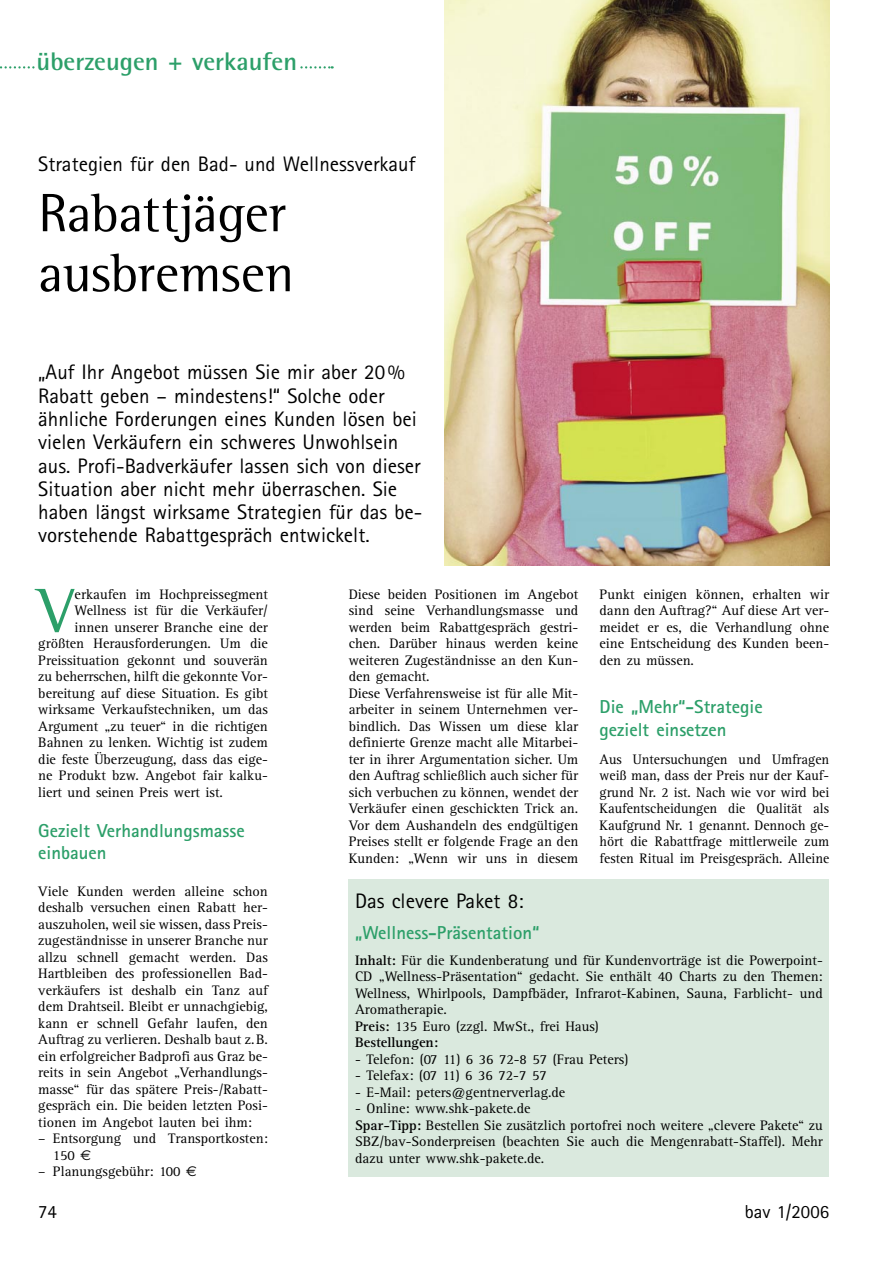
<style>
.page{position:relative;width:893px;height:1263px;background:#fff}
.page>*{position:absolute;margin:0;border:0;box-sizing:border-box;transform-origin:0 0}
.SBZ_bav_04-Initial{font:63.3px "Rotis Semi Serif";color:#2c9f69}
.SBZ_bav_02-Headline{font:54px/60px "Rotis Semi Serif";letter-spacing:-.01em;color:#000}
.SBZ_bav_00-Rubriken{font:700 25.5px "Rotis Semi Sans";color:#2c9f69}
.SBZ_bav_03-Vorspann{font:21px/23.2px "Rotis Sans Serif";color:#000}
.SBZ_bav_01-Dachzeile{font:21px "Rotis Sans Serif";color:#000}
.SBZ_bav_06-Zwischenüberschrift{font:700 18.75px/22.5px "Rotis Sans Serif";color:#2c9f69}
.SBZ_bav_06-Zwischenüberschrift_2z{font:700 18.75px/22.5px "Rotis Sans Serif";color:#2c9f69}
.t1{font:18.75px "Rotis Sans Serif";color:#000}
.SBZ_bav_05-Grundtext{font:14.25px/16.5px "Rotis Serif";color:#000;text-align:justify}
.SBZ_bav_04-Initial-2{font:14.25px "Rotis Serif";color:#000}
.SBZ_bav_05-Grundtext-2{font:700 14.25px "Rotis Serif";color:#000}
.s1{font-family:"Rotis Semi Sans"}
.s2{font-family:"Euro Sans Std"}
.s3{font-weight:700}
</style>
<div class="page">
<svg style="left:0;top:66px;width:333px;height:3px"></svg>
<div style="left:35px;top:51px;width:264px;height:30px;background:#fff"></div>
<img style="left:445px;top:0;width:384px;height:565px">
<div style="left:349px;top:879px;width:480px;height:297px;background:#dae9de"></div>
<p class="SBZ_bav_00-Rubriken" style="left:37px;top:46px;width:262px">überzeugen + verkaufen</p>
<p class="SBZ_bav_01-Dachzeile" style="left:38px;top:152px;width:379px">Strategien für den Bad- und Wellnessverkauf</p>
<p class="SBZ_bav_02-Headline" style="left:38px;top:183px;width:257px"><span class="s1">R</span>abattjäger ausbremsen</p>
<p class="SBZ_bav_03-Vorspann" style="left:38px;top:361px;width:386px">„Auf Ihr Angebot müssen Sie mir aber 20 % Rabatt geben – mindestens!“ Solche oder ähnliche Forderungen eines Kunden lösen bei vielen Verkäufern ein schweres Unwohlsein aus. Profi-Badverkäufer lassen sich von dieser Situation aber nicht mehr überraschen. Sie haben längst wirksame Strategien für das be&shy;vorstehende Rabattgespräch entwickelt.</p>
<p class="SBZ_bav_04-Initial" style="left:38px;top:573px;width:38px">V</p>
<p class="SBZ_bav_04-Initial-2" style="left:75px;top:586px;width:195px">erkaufen im Hochpreissegment</p>
<p class="SBZ_bav_04-Initial-2" style="left:75px;top:602px;width:195px">Wellness ist für die Verkäufer/</p>
<p class="SBZ_bav_04-Initial-2" style="left:75px;top:619px;width:195px">innen unserer Branche eine der</p>
<p class="SBZ_bav_04-Initial-2" style="left:38px;top:635px;width:231px">größten Herausforderungen. Um die</p>
<p class="SBZ_bav_04-Initial-2" style="left:38px;top:652px;width:231px">Preissituation gekonnt und souverän</p>
<p class="SBZ_bav_04-Initial-2" style="left:38px;top:668px;width:231px">zu beherrschen, hilft die gekonnte Vor-</p>
<p class="SBZ_bav_04-Initial-2" style="left:38px;top:685px;width:231px">bereitung auf diese Situation. Es gibt</p>
<p class="SBZ_bav_04-Initial-2" style="left:38px;top:701px;width:231px">wirksame Verkaufstechniken, um das</p>
<p class="SBZ_bav_04-Initial-2" style="left:38px;top:718px;width:231px">Argument „zu teuer“ in die richtigen</p>
<p class="SBZ_bav_04-Initial-2" style="left:38px;top:734px;width:231px">Bahnen zu lenken. Wichtig ist zudem</p>
<p class="SBZ_bav_04-Initial-2" style="left:38px;top:751px;width:231px">die feste Überzeugung, dass das eige-</p>
<p class="SBZ_bav_04-Initial-2" style="left:38px;top:767px;width:231px">ne Produkt bzw. Angebot fair kalku-</p>
<p class="SBZ_bav_04-Initial-2" style="left:38px;top:784px;width:186px">liert und seinen Preis wert ist.</p>
<p class="SBZ_bav_06-Zwischenüberschrift" style="left:38px;top:819px;width:208px">Gezielt Verhandlungsmasse einbauen</p>
<p class="SBZ_bav_05-Grundtext" style="left:38px;top:883px;width:231px">Viele Kunden werden alleine schon deshalb versuchen einen Rabatt her&shy;auszuholen, weil sie wissen, dass Preis&shy;zugeständnisse in unserer Branche nur allzu schnell gemacht werden. Das Hartbleiben des professionellen Bad&shy;verkäufers ist deshalb ein Tanz auf dem Drahtseil. Bleibt er unnachgiebig, kann er schnell Gefahr laufen, den Auftrag zu verlieren. Deshalb baut z. B. ein erfolgreicher Badprofi aus Graz be&shy;reits in sein Angebot „Verhandlungs&shy;masse“ für das spätere Preis-/Rabatt&shy;gespräch ein. Die beiden letzten Posi&shy;tionen im Angebot lauten bei ihm:</p>
<p class="SBZ_bav_05-Grundtext" style="left:53px;top:1130px;width:217px;text-indent:-15px">– Entsorgung und Transportkosten:<br>150 <span class="s2">€</span></p>
<p class="SBZ_bav_05-Grundtext" style="left:38px;top:1163px;width:160px">– Planungsgebühr: 100 <span class="s2">€</span></p>
<p class="SBZ_bav_05-Grundtext" style="left:349px;top:586px;width:231px">Diese beiden Positionen im Angebot sind seine Verhandlungsmasse und werden beim Rabattgespräch gestri&shy;chen. Darüber hinaus werden keine weiteren Zugeständnisse an den Kun&shy;den gemacht.</p>
<p class="SBZ_bav_05-Grundtext" style="left:349px;top:685px;width:231px">Diese Verfahrensweise ist für alle Mit&shy;arbeiter in seinem Unternehmen ver&shy;bindlich. Das Wissen um diese klar definierte Grenze macht alle Mitarbei&shy;ter in ihrer Argumentation sicher. Um den Auftrag schließlich auch sicher für sich verbuchen zu können, wendet der Verkäufer einen geschickten Trick an.<br>Vor dem Aushandeln des endgültigen Preises stellt er folgende Frage an den Kunden: „Wenn wir uns in diesem</p>
<p class="SBZ_bav_05-Grundtext" style="left:600px;top:586px;width:231px">Punkt einigen können, erhalten wir dann den Auftrag?“ Auf diese Art ver&shy;meidet er es, die Verhandlung ohne eine Entscheidung des Kunden been&shy;den zu müssen.</p>
<p class="SBZ_bav_06-Zwischenüberschrift_2z" style="left:600px;top:695px;width:165px">Die „Mehr“-Strategie gezielt einsetzen</p>
<p class="SBZ_bav_05-Grundtext" style="left:600px;top:751px;width:231px">Aus Untersuchungen und Umfragen weiß man, dass der Preis nur der Kauf&shy;grund Nr. 2 ist. Nach wie vor wird bei Kaufentscheidungen die Qualität als Kaufgrund Nr. 1 genannt. Dennoch ge&shy;hört die Rabattfrage mittlerweile zum festen Ritual im Preisgespräch. Alleine</p>
<p class="SBZ_bav_01-Dachzeile" style="left:355px;top:888px;width:170px">Das clevere Paket 8:</p>
<p class="SBZ_bav_06-Zwischenüberschrift" style="left:355px;top:921px;width:186px">„Wellness-Präsentation“</p>
<p class="SBZ_bav_05-Grundtext" style="left:355px;top:952px;width:469px"><span class="s3">Inhalt:</span> Für die Kundenberatung und für Kundenvorträge ist die Powerpoint-CD „Wellness-Präsentation“ gedacht. Sie enthält 40 Charts zu den Themen:<br>Wellness, Whirlpools, Dampfbäder, Infrarot-Kabinen, Sauna, Farblicht- und Aromatherapie.</p>
<p class="SBZ_bav_05-Grundtext" style="left:355px;top:1018px;width:245px"><span class="s3">Preis:</span> 135 Euro (zzgl. MwSt., frei Haus)</p>
<p class="SBZ_bav_05-Grundtext-2" style="left:355px;top:1034px;width:85px">Bestellungen:</p>
<p class="SBZ_bav_05-Grundtext" style="left:355px;top:1051px;width:275px">- Telefon: (07 11) 6 36 72-8 57 (Frau Peters)</p>
<p class="SBZ_bav_05-Grundtext" style="left:355px;top:1067px;width:193px">- Telefax: (07 11) 6 36 72-7 57</p>
<p class="SBZ_bav_05-Grundtext" style="left:355px;top:1084px;width:212px">- E-Mail: peters@gentnerverlag.de</p>
<p class="SBZ_bav_05-Grundtext" style="left:355px;top:1100px;width:177px">- Online: www.shk-pakete.de</p>
<p class="SBZ_bav_05-Grundtext" style="left:355px;top:1117px;width:469px"><span class="s3">Spar-Tipp:</span> Bestellen Sie zusätzlich portofrei noch weitere „clevere Pakete“ zu SBZ/bav-Sonderpreisen (beachten Sie auch die Mengenrabatt-Staffel). Mehr dazu unter www.shk-pakete.de.</p>
<p class="t1" style="left:38px;top:1200px;width:20px">74</p>
<p class="t1" style="left:745px;top:1200px;width:86px">bav 1/2006</p>
</div>
